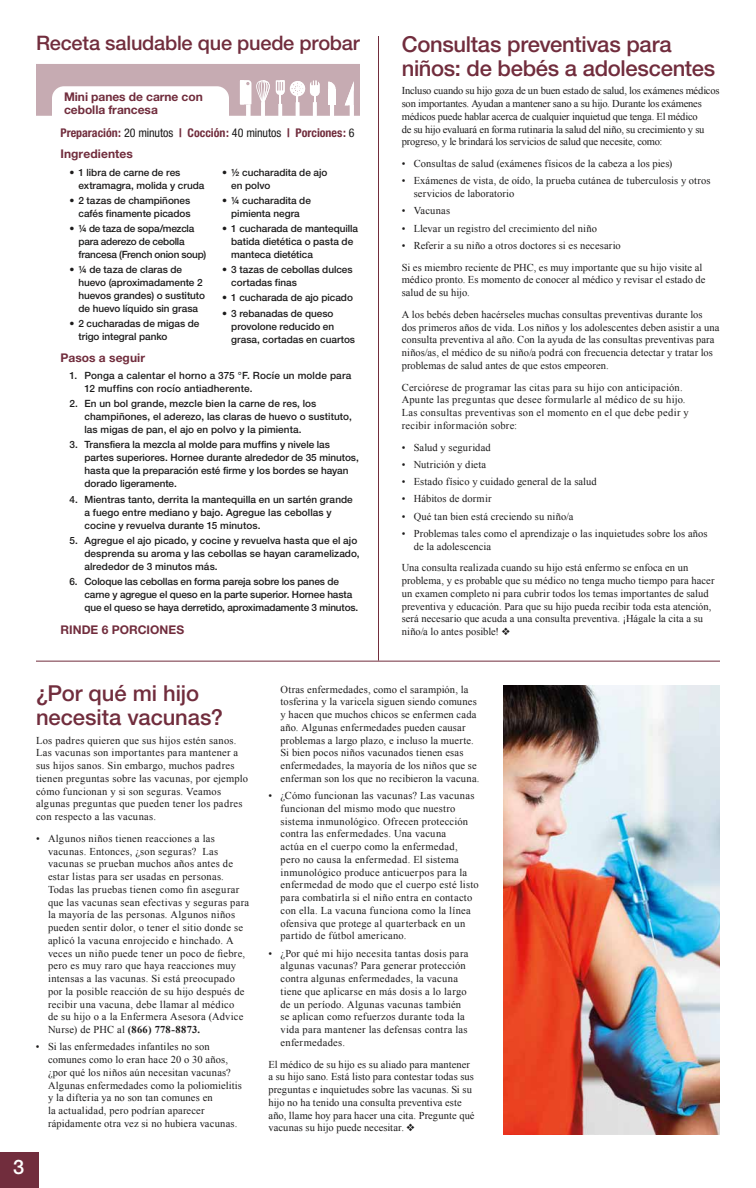
<style>
.page{position:relative;width:756px;height:1188px;background:#fff}
.page>*{position:absolute;margin:0;border:0;box-sizing:border-box;transform-origin:0 0}
.t1{font:500 22px/24px "Helvetica Neue LT Std";letter-spacing:-.01em;color:#712d3d}
.t2{font:500 20px "Helvetica Neue LT Std";letter-spacing:-.015em;color:#712d3d}
.t3{font:500 20px "Helvetica Neue LT Std";color:#fff}
.t4{font:700 12px/13px "Helvetica Neue LT Std";color:#712d3d}
.t5{font:700 condensed 12px "Helvetica Neue";color:#712d3d}
.t6{font:10.5px/12.7px "Times New Roman";letter-spacing:.015em;color:#1c1b1b}
.t7{font:10.5px/12.7px "Times New Roman";letter-spacing:-.015em;color:#1c1b1b}
.t8{font:500 10px/13px "Helvetica Neue LT Std";color:#1c1b1b}
.t9{font:500 10px/13px "Helvetica Neue LT Std";letter-spacing:-.025em;color:#1c1b1b}
.s1{font-weight:400;color:#1c1b1b}
.s2{font-weight:700}
</style>
<div class="page">
<div style="left:0;top:1152px;width:38px;height:36px;background:#712d3d"></div>
<hr style="left:36px;top:661px;width:684px;height:1px;background:#712d3d">
<hr style="left:378px;top:36px;width:1px;height:625px;background:#712d3d">
<svg style="left:36px;top:64px;width:324px;height:52px"></svg>
<img style="left:503px;top:685px;width:217px;height:450px">
<h2 class="t2" style="left:36px;top:31px;width:325px">Receta saludable que puede probar</h2>
<p class="t4" style="left:64px;top:90px;width:140px">Mini panes de carne con cebolla francesa</p>
<p class="t5" style="left:60px;top:126px;width:296px">Preparación: <span class="s1">20 minutos</span> | Cocción: <span class="s1">40 minutos</span> | Porciones: <span class="s1">6</span></p>
<p class="t4" style="left:60px;top:147px;width:74px">Ingredientes</p>
<p class="t8" style="left:78px;top:166px;width:127px;text-indent:-9px">• 1 libra de carne de res extramagra, molida y cruda</p>
<p class="t8" style="left:69px;top:194px;width:123px;text-align:right">• 2 tazas de champiñones cafés finamente picados</p>
<p class="t9" style="left:78px;top:222px;width:129px;text-indent:-9px">• ¼ de taza de sopa/mezcla para aderezo de cebolla francesa (French onion soup)</p>
<p class="t8" style="left:78px;top:263px;width:128px;text-indent:-9px">• ¼ de taza de claras de huevo (aproximadamente 2 huevos grandes) o sustituto de huevo líquido sin grasa</p>
<p class="t8" style="left:78px;top:317px;width:122px;text-indent:-9px">• 2 cucharadas de migas de trigo integral panko</p>
<p class="t8" style="left:231px;top:166px;width:98px;text-indent:-9px">• ½ cucharadita de ajo en polvo</p>
<p class="t8" style="left:222px;top:194px;width:90px;text-align:center">• ¼ cucharadita de pimienta negra</p>
<p class="t8" style="left:231px;top:222px;width:128px;text-indent:-9px">• 1 cucharada de mantequilla batida dietética o pasta de manteca dietética</p>
<p class="t8" style="left:231px;top:263px;width:123px;text-indent:-9px">• 3 tazas de cebollas dulces cortadas finas</p>
<p class="t8" style="left:222px;top:291px;width:132px">• 1 cucharada de ajo picado</p>
<p class="t8" style="left:231px;top:307px;width:125px;text-indent:-9px">• 3 rebanadas de queso provolone reducido en grasa, cortadas en cuartos</p>
<p class="t4" style="left:60px;top:351px;width:86px">Pasos a seguir</p>
<p class="t8" style="left:84px;top:369px;width:268px;text-indent:-15px">1. Ponga a calentar el horno a 375 °F. Rocíe un molde para<br>12 muffins con rocío antiadherente.</p>
<p class="t8" style="left:84px;top:397px;width:269px;text-indent:-15px">2. En un bol grande, mezcle bien la carne de res, los champiñones, el aderezo, las claras de huevo o sustituto, las migas de pan, el ajo en polvo y la pimienta.</p>
<p class="t8" style="left:84px;top:438px;width:276px;text-indent:-15px">3. Transfiera la mezcla al molde para muffins y nivele las partes superiores. Hornee durante alrededor de 35 minutos, hasta que la preparación esté firme y los bordes se hayan dorado ligeramente.</p>
<p class="t8" style="left:84px;top:492px;width:270px;text-indent:-15px">4. Mientras tanto, derrita la mantequilla en un sartén grande a fuego entre mediano y bajo. Agregue las cebollas y cocine y revuelva durante 15 minutos.</p>
<p class="t8" style="left:84px;top:534px;width:277px;text-indent:-15px">5. Agregue el ajo picado, y cocine y revuelva hasta que el ajo desprenda su aroma y las cebollas se hayan caramelizado, alrededor de 3 minutos más.</p>
<p class="t8" style="left:84px;top:575px;width:275px;text-indent:-15px">6. Coloque las cebollas en forma pareja sobre los panes de carne y agregue el queso en la parte superior. Hornee hasta que el queso se haya derretido, aproximadamente 3 minutos.</p>
<p class="t4" style="left:60px;top:623px;width:125px">RINDE 6 PORCIONES</p>
<h1 class="t1" style="left:402px;top:32px;width:315px">Consultas preventivas para niños: de bebés a adolescentes</h1>
<p class="t7" style="left:402px;top:84px;width:319px">Incluso cuando su hijo goza de un buen estado de salud, los exámenes médicos son importantes. Ayudan a mantener sano a su hijo. Durante los exámenes médicos puede hablar acerca de cualquier inquietud que tenga. El médico<br>de su hijo evaluará en forma rutinaria la salud del niño, su crecimiento y su progreso, y le brindará los servicios de salud que necesite, como:</p>
<p class="t6" style="left:402px;top:157px;width:272px">• Consultas de salud (exámenes físicos de la cabeza a los pies)</p>
<p class="t6" style="left:414px;top:174px;width:298px;text-indent:-12px">• Exámenes de vista, de oído, la prueba cutánea de tuberculosis y otros servicios de laboratorio</p>
<p class="t6" style="left:402px;top:204px;width:50px">• Vacunas</p>
<p class="t6" style="left:402px;top:222px;width:197px">• Llevar un registro del crecimiento del niño</p>
<p class="t6" style="left:402px;top:234px;width:302px;line-height:21.7px">• Referir a su niño a otros doctores si es necesario<br>Si es miembro reciente de PHC, es muy importante que su hijo visite al</p>
<p class="t6" style="left:402px;top:273px;width:305px">médico pronto. Es momento de conocer al médico y revisar el estado de salud de su hijo.</p>
<p class="t6" style="left:402px;top:308px;width:319px">A los bebés deben hacérseles muchas consultas preventivas durante los dos primeros años de vida. Los niños y los adolescentes deben asistir a una consulta preventiva al año. Con la ayuda de las consultas preventivas para niños/as, el médico de su niño/a podrá con frecuencia detectar y tratar los problemas de salud antes de que estos empeoren.</p>
<p class="t6" style="left:402px;top:381px;width:289px">Cerciórese de programar las citas para su hijo con anticipación.<br>Apunte las preguntas que desee formularle al médico de su hijo.<br>Las consultas preventivas son el momento en el que debe pedir y recibir información sobre:</p>
<p class="t6" style="left:402px;top:440px;width:91px">• Salud y seguridad</p>
<p class="t6" style="left:402px;top:458px;width:86px">• Nutrición y dieta</p>
<p class="t6" style="left:402px;top:475px;width:197px">• Estado físico y cuidado general de la salud</p>
<p class="t6" style="left:402px;top:492px;width:92px">• Hábitos de dormir</p>
<p class="t6" style="left:402px;top:510px;width:173px">• Qué tan bien está creciendo su niño/a</p>
<p class="t6" style="left:414px;top:527px;width:295px;text-indent:-12px">• Problemas tales como el aprendizaje o las inquietudes sobre los años de la adolescencia</p>
<p class="t6" style="left:402px;top:561px;width:314px">Una consulta realizada cuando su hijo está enfermo se enfoca en un problema, y es probable que su médico no tenga mucho tiempo para hacer un examen completo ni para cubrir todos los temas importantes de salud preventiva y educación. Para que su hijo pueda recibir toda esta atención, será necesario que acuda a una consulta preventiva. ¡Hágale la cita a su niño/a lo antes posible! ❖</p>
<h2 class="t3" style="left:13px;top:1155px;width:13px">3</h2>
<h1 class="t1" style="left:36px;top:681px;width:188px">¿Por qué mi hijo necesita vacunas?</h1>
<p class="t6" style="left:36px;top:734px;width:214px">Los padres quieren que sus hijos estén sanos.<br>Las vacunas son importantes para mantener a sus hijos sanos. Sin embargo, muchos padres tienen preguntas sobre las vacunas, por ejemplo cómo funcionan y si son seguras. Veamos algunas preguntas que pueden tener los padres con respecto a las vacunas.</p>
<p class="t6" style="left:48px;top:832px;width:203px;text-indent:-12px">• Algunos niños tienen reacciones a las vacunas. Entonces, ¿son seguras? Las vacunas se prueban muchos años antes de estar listas para ser usadas en personas.<br>Todas las pruebas tienen como fin asegurar que las vacunas sean efectivas y seguras para la mayoría de las personas. Algunos niños pueden sentir dolor, o tener el sitio donde se aplicó la vacuna enrojecido e hinchado. A veces un niño puede tener un poco de fiebre, pero es muy raro que haya reacciones muy intensas a las vacunas. Si está preocupado por la posible reacción de su hijo después de recibir una vacuna, debe llamar al médico<br>de su hijo o a la Enfermera Asesora (Advice Nurse) de PHC al <span class="s2">(866) 778-8873.</span></p>
<p class="t6" style="left:48px;top:1040px;width:196px;text-indent:-12px">• Si las enfermedades infantiles no son comunes como lo eran hace 20 o 30 años, ¿por qué los niños aún necesitan vacunas?<br>Algunas enfermedades como la poliomielitis y la difteria ya no son tan comunes en<br>la actualidad, pero podrían aparecer rápidamente otra vez si no hubiera vacunas.</p>
<p class="t6" style="left:281px;top:683px;width:201px">Otras enfermedades, como el sarampión, la tosferina y la varicela siguen siendo comunes y hacen que muchos chicos se enfermen cada año. Algunas enfermedades pueden causar problemas a largo plazo, e incluso la muerte.<br>Si bien pocos niños vacunados tienen esas enfermedades, la mayoría de los niños que se enferman son los que no recibieron la vacuna.</p>
<p class="t6" style="left:281px;top:789px;width:200px;text-indent:-12px">• ¿Cómo funcionan las vacunas? Las vacunas funcionan del mismo modo que nuestro sistema inmunológico. Ofrecen protección contra las enfermedades. Una vacuna<br>actúa en el cuerpo como la enfermedad, pero no causa la enfermedad. El sistema inmunológico produce anticuerpos para la enfermedad de modo que el cuerpo esté listo para combatirla si el niño entra en contacto con ella. La vacuna funciona como la línea ofensiva que protege al quarterback en un partido de fútbol americano.</p>
<p class="t6" style="left:281px;top:947px;width:190px;text-indent:-12px">• ¿Por qué mi hijo necesita tantas dosis para algunas vacunas? Para generar protección contra algunas enfermedades, la vacuna tiene que aplicarse en más dosis a lo largo de un período. Algunas vacunas también se aplican como refuerzos durante toda la vida para mantener las defensas contra las enfermedades.</p>
<p class="t6" style="left:269px;top:1058px;width:208px">El médico de su hijo es su aliado para mantener a su hijo sano. Está listo para contestar todas sus preguntas e inquietudes sobre las vacunas. Si su hijo no ha tenido una consulta preventiva este año, llame hoy para hacer una cita. Pregunte qué vacunas su hijo puede necesitar. ❖</p>
</div>
